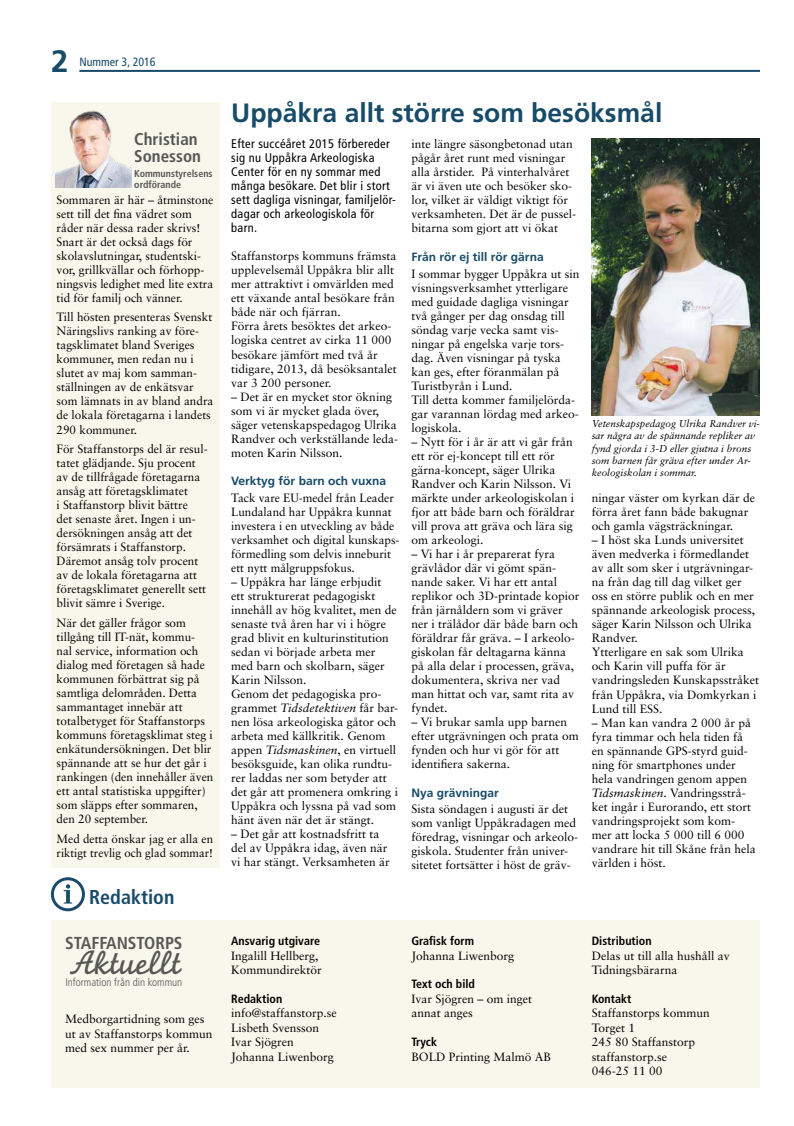
<style>
.page{position:relative;width:794px;height:1126px;background:#fff}
.page>*{position:absolute;margin:0;border:0;box-sizing:border-box;transform-origin:0 0}
.t1{font:35.2px "Monoline Script MT Std";color:#575756}
.t2{font:700 31px "Frutiger";color:#174b69}
.t3{font:700 26.5px "Frutiger";color:#174b69}
.t4{font:700 condensed 20px "Frutiger";color:#174b69}
.t5{font:700 condensed 17.3px "Frutiger";color:#575756}
.t6{font:700 condensed 17px/17.8px "Frutiger";color:#575756}
.t7{font:condensed 12.5px/14px "Frutiger";letter-spacing:.025em;color:#000}
.t8{font:12px/14px "Sabon";color:#000}
.t9{font:700 condensed 12px "Frutiger";color:#000}
.t10{font:700 12px "Frutiger";color:#174b69}
.t11{font:condensed 12px "Frutiger";color:#174b69}
.t12{font:300 condensed 10.9px "Frutiger";color:#575756}
.t13{font:italic 10px/12px "Sabon";color:#000}
.t14{font:700 condensed 10px/10.8px "Frutiger";color:#575756}
.s1{font-style:italic}
</style>
<div class="page">
<hr style="left:79px;top:70px;width:681px;height:2px;background:#174b69">
<div style="left:51px;top:102px;width:168px;height:765px;background:#f7f7ec"></div>
<img style="left:56px;top:111px;width:75px;height:77px">
<div style="left:51px;top:920px;width:709px;height:167px;background:#f7f7ec"></div>
<svg style="left:51px;top:877px;width:34px;height:34px"></svg>
<img style="left:592px;top:139px;width:168px;height:276px">
<h2 class="t2" style="left:51px;top:43px;width:19px">2</h2>
<p class="t11" style="left:79px;top:55px;width:78px">Nummer 3, 2016</p>
<h3 class="t6" style="left:134px;top:130px;width:68px">Christian<br>Sonesson</h3>
<p class="t14" style="left:134px;top:168px;width:80px">Kommunstyrelsens ordförande</p>
<p class="t8" style="left:57px;top:192px;width:158px">Sommaren är här – åtminstone sett till det fina vädret som råder när dessa rader skrivs!<br>Snart är det också dags för skolavslutningar, studentski&shy;vor, grillkvällar och förhopp&shy;ningsvis ledighet med lite extra tid för familj och vänner.</p>
<p class="t8" style="left:57px;top:310px;width:158px">Till hösten presenteras Svenskt<br>Näringslivs ranking av före&shy;tagsklimatet bland Sveriges kommuner, men redan nu i slutet av maj kom samman&shy;ställningen av de enkätsvar som lämnats in av bland andra de lokala företagarna i landets<br>290 kommuner.</p>
<p class="t8" style="left:57px;top:442px;width:152px">För Staffanstorps del är resul&shy;tatet glädjande. Sju procent av de tillfrågade företagarna ansåg att företagsklimatet<br>i Staffanstorp blivit bättre<br>det senaste året. Ingen i un&shy;dersökningen ansåg att det försämrats i Staffanstorp.<br>Däremot ansåg tolv procent av de lokala företagarna att företagsklimatet generellt sett blivit sämre i Sverige.</p>
<p class="t8" style="left:57px;top:615px;width:158px">När det gäller frågor som tillgång till IT-nät, kommu&shy;nal service, information och dialog med företagen så hade kommunen förbättrat sig på samtliga delområden. Detta sammantaget innebär att totalbetyget för Staffanstorps kommuns företagsklimat steg i enkätundersökningen. Det blir spännande att se hur det går i rankingen (den innehåller även ett antal statistiska uppgifter) som släpps efter sommaren, den 20 september.</p>
<p class="t8" style="left:57px;top:831px;width:158px">Med detta önskar jag er alla en riktigt trevlig och glad sommar!</p>
<h3 class="t4" style="left:89px;top:885px;width:87px">Redaktion</h3>
<h3 class="t5" style="left:65px;top:932px;width:119px">STAFFANSTORPS</h3>
<h1 class="t1" style="left:69px;top:941px;width:114px">Aktuellt</h1>
<p class="t12" style="left:65px;top:976px;width:118px">Information från din kommun</p>
<p class="t8" style="left:65px;top:1011px;width:149px;line-height:14.4px">Medborgartidning som ges ut av Staffanstorps kommun med sex nummer per år.</p>
<h3 class="t3" style="left:231px;top:97px;width:432px">Uppåkra allt större som besöksmål</h3>
<p class="t7" style="left:231px;top:137px;width:166px">Efter succéåret 2015 förbereder sig nu Uppåkra Arkeologiska<br>Center för en ny sommar med många besökare. Det blir i stort sett dagliga visningar, familjelör&shy;dagar och arkeologiskola för barn.</p>
<p class="t8" style="left:231px;top:249px;width:167px">Staffanstorps kommuns främsta upplevelsemål Uppåkra blir allt mer attraktivt i omvärlden med ett växande antal besökare från både när och fjärran.<br>Förra årets besöktes det arkeo&shy;logiska centret av cirka 11 000 besökare jämfört med två år tidigare, 2013, då besöksantalet var 3 200 personer.</p>
<p class="t8" style="left:231px;top:389px;width:168px">– Det är en mycket stor ökning som vi är mycket glada över, säger vetenskapspedagog Ulrika<br>Randver och verkställande leda&shy;moten Karin Nilsson.</p>
<p class="t10" style="left:231px;top:474px;width:156px">Verktyg för barn och vuxna</p>
<p class="t8" style="left:231px;top:490px;width:170px">Tack vare EU-medel från Leader<br>Lundaland har Uppåkra kunnat investera i en utveckling av både verksamhet och digital kunskaps&shy;förmedling som delvis inneburit ett nytt målgruppsfokus.</p>
<p class="t8" style="left:231px;top:574px;width:168px">– Uppåkra har länge erbjudit<br>ett strukturerat pedagogiskt innehåll av hög kvalitet, men de senaste två åren har vi i högre grad blivit en kulturinstitution sedan vi började arbeta mer med barn och skolbarn, säger<br>Karin Nilsson.<br>Genom det pedagogiska pro&shy;grammet <span class="s1">Tidsdetektiven</span> får bar&shy;nen lösa arkeologiska gåtor och arbeta med källkritik. Genom appen <span class="s1">Tidsmaskinen</span>, en virtuell besöksguide, kan olika rundtu&shy;rer laddas ner som betyder att det går att promenera omkring i<br>Uppåkra och lyssna på vad som hänt även när det är stängt.</p>
<p class="t8" style="left:231px;top:826px;width:160px">– Det går att kostnadsfritt ta del av Uppåkra idag, även när vi har stängt. Verksamheten är</p>
<p class="t8" style="left:411px;top:137px;width:166px">inte längre säsongbetonad utan pågår året runt med visningar alla årstider. På vinterhalvåret är vi även ute och besöker sko&shy;lor, vilket är väldigt viktigt för verksamheten. Det är de pussel&shy;bitarna som gjort att vi ökat</p>
<p class="t10" style="left:411px;top:249px;width:134px">Från rör ej till rör gärna</p>
<p class="t8" style="left:411px;top:266px;width:169px">I sommar bygger Uppåkra ut sin visningsverksamhet ytterligare med guidade dagliga visningar två gånger per dag onsdag till söndag varje vecka samt vis&shy;ningar på engelska varje tors&shy;dag. Även visningar på tyska kan ges, efter föranmälan på<br>Turistbyrån i Lund.<br>Till detta kommer familjelörda&shy;gar varannan lördag med arkeo&shy;logiskola.</p>
<p class="t8" style="left:411px;top:434px;width:165px">– Nytt för i år är att vi går från ett rör ej-koncept till ett rör gärna-koncept, säger Ulrika<br>Randver och Karin Nilsson. Vi märkte under arkeologiskolan i fjor att både barn och föräldrar vill prova att gräva och lära sig om arkeologi.</p>
<p class="t8" style="left:411px;top:546px;width:170px">– Vi har i år preparerat fyra grävlådor där vi gömt spän&shy;nande saker. Vi har ett antal replikor och 3D-printade kopior från järnåldern som vi gräver ner i trälådor där både barn och föräldrar får gräva. – I arkeolo&shy;giskolan får deltagarna känna på alla delar i processen, gräva, dokumentera, skriva ner vad man hittat och var, samt rita av fyndet.</p>
<p class="t8" style="left:411px;top:714px;width:169px">– Vi brukar samla upp barnen efter utgrävningen och prata om fynden och hur vi gör för att identifiera sakerna.</p>
<p class="t10" style="left:411px;top:785px;width:89px">Nya grävningar</p>
<p class="t8" style="left:411px;top:802px;width:168px">Sista söndagen i augusti är det som vanligt Uppåkradagen med föredrag, visningar och arkeolo&shy;giskola. Studenter från univer&shy;sitetet fortsätter i höst de gräv-</p>
<p class="t13" style="left:592px;top:418px;width:170px">Vetenskapspedagog Ulrika Randver vi&shy;sar några av de spännande repliker av fynd gjorda i 3-D eller gjutna i brons som barnen får gräva efter under Ar&shy;keologiskolan i sommar.</p>
<p class="t8" style="left:592px;top:491px;width:165px">ningar väster om kyrkan där de förra året fann både bakugnar och gamla vägsträckningar.</p>
<p class="t8" style="left:592px;top:533px;width:169px">– I höst ska Lunds universitet även medverka i förmedlandet av allt som sker i utgrävningar&shy;na från dag till dag vilket ger oss en större publik och en mer spännande arkeologisk process, säger Karin Nilsson och Ulrika<br>Randver.<br>Ytterligare en sak som Ulrika och Karin vill puffa för är vandringsleden Kunskapsstråket från Uppåkra, via Domkyrkan i<br>Lund till ESS.</p>
<p class="t8" style="left:592px;top:715px;width:166px">– Man kan vandra 2 000 år på fyra timmar och hela tiden få en spännande GPS-styrd guid&shy;ning för smartphones under hela vandringen genom appen<br><span class="s1">Tidsmaskinen</span>. Vandringsstrå&shy;ket ingår i Eurorando, ett stort vandringsprojekt som kom&shy;mer att locka 5 000 till 6 000 vandrare hit till Skåne från hela världen i höst.</p>
<p class="t9" style="left:231px;top:933px;width:91px">Ansvarig utgivare</p>
<p class="t8" style="left:231px;top:948px;width:92px;line-height:14.4px">Ingalill Hellberg,<br>Kommundirektör</p>
<p class="t9" style="left:231px;top:991px;width:53px">Redaktion</p>
<p class="t8" style="left:231px;top:1005px;width:107px;line-height:14.4px">info@staffanstorp.se<br>Lisbeth Svensson<br>Ivar Sjögren<br>Johanna Liwenborg</p>
<p class="t9" style="left:411px;top:933px;width:64px">Grafisk form</p>
<p class="t8" style="left:411px;top:948px;width:104px">Johanna Liwenborg</p>
<p class="t9" style="left:411px;top:977px;width:65px">Text och bild</p>
<p class="t8" style="left:411px;top:991px;width:122px;line-height:14.4px">Ivar Sjögren – om inget annat anges</p>
<p class="t9" style="left:411px;top:1034px;width:27px">Tryck</p>
<p class="t8" style="left:411px;top:1049px;width:141px">BOLD Printing Malmö AB</p>
<p class="t9" style="left:592px;top:933px;width:61px">Distribution</p>
<p class="t8" style="left:592px;top:948px;width:140px;line-height:14.4px">Delas ut till alla hushåll av<br>Tidningsbärarna</p>
<p class="t9" style="left:592px;top:991px;width:41px">Kontakt</p>
<p class="t8" style="left:592px;top:1005px;width:119px;line-height:14.4px">Staffanstorps kommun<br>Torget 1<br>245 80 Staffanstorp staffanstorp.se<br>046-25 11 00</p>
</div>
